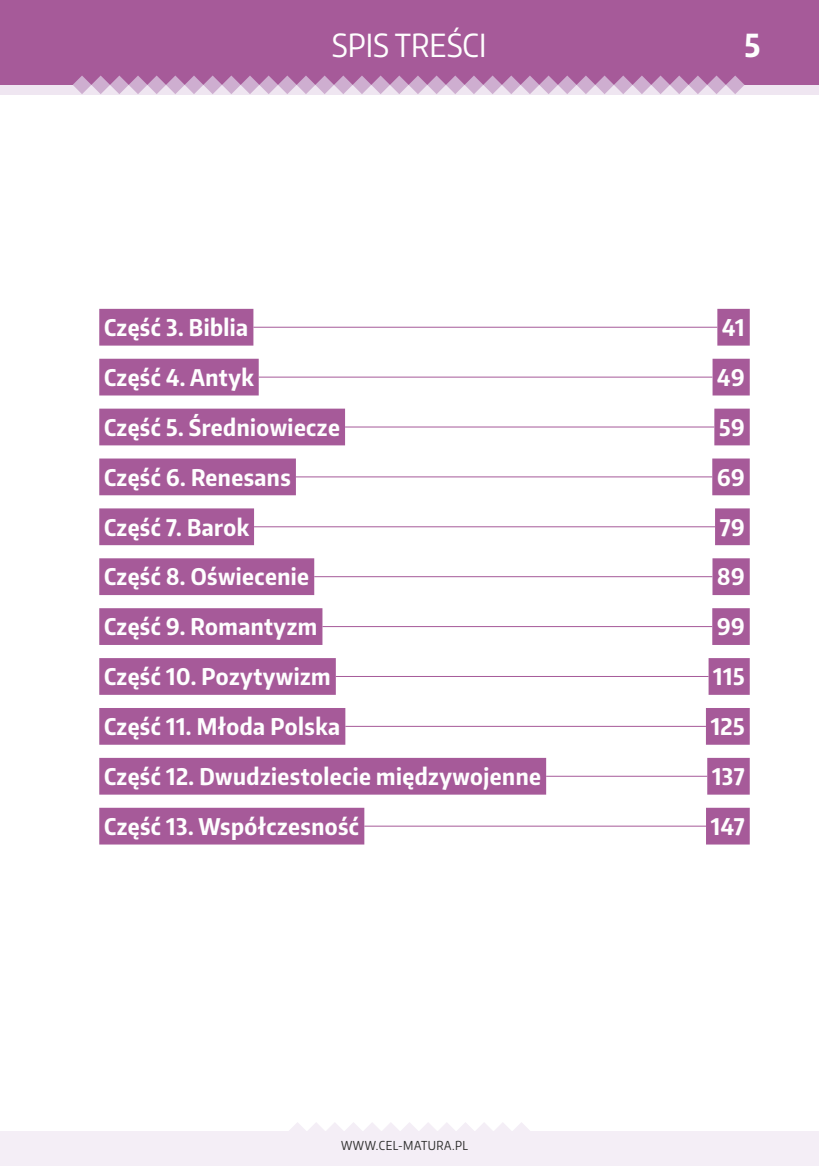
<style>
.page{position:relative;width:819px;height:1166px;background:#fff}
.page>*{position:absolute;margin:0;border:0;box-sizing:border-box;transform-origin:0 0}
.t1{font:31.5px "Encode Sans Condensed";color:#fefefe}
.t2{font:700 31.5px "Encode Sans Condensed";color:#fefefe}
.t3{font:700 22.75px "Encode Sans Condensed";letter-spacing:.02em;color:#fefefe}
.t4{font:12.25px "Encode Sans Condensed";letter-spacing:.04em;color:#2e2e2d}
</style>
<div class="page">
<div style="left:0;top:85px;width:819px;height:9px;background:#efe6f1"></div>
<div style="left:0;top:0;width:819px;height:85px;background:#a65a99"></div>
<div style="left:0;top:1131px;width:819px;height:35px;background:#f4eef6"></div>
<svg style="left:289px;top:1122px;width:241px;height:9px"></svg>
<svg style="left:73px;top:76px;width:671px;height:18px"></svg>
<div style="left:99px;top:309px;width:154px;height:37px;background:#a65a99"></div>
<hr style="left:253px;top:327px;width:464px;height:1px;background:#a65a99">
<div style="left:717px;top:309px;width:32px;height:37px;background:#a65a99"></div>
<div style="left:99px;top:359px;width:160px;height:36px;background:#a65a99"></div>
<hr style="left:259px;top:377px;width:453px;height:1px;background:#a65a99">
<div style="left:712px;top:359px;width:37px;height:36px;background:#a65a99"></div>
<div style="left:99px;top:409px;width:246px;height:36px;background:#a65a99"></div>
<hr style="left:345px;top:426px;width:369px;height:1px;background:#a65a99">
<div style="left:714px;top:409px;width:35px;height:36px;background:#a65a99"></div>
<div style="left:99px;top:458px;width:197px;height:37px;background:#a65a99"></div>
<hr style="left:296px;top:476px;width:416px;height:1px;background:#a65a99">
<div style="left:712px;top:458px;width:37px;height:37px;background:#a65a99"></div>
<div style="left:99px;top:508px;width:155px;height:37px;background:#a65a99"></div>
<hr style="left:254px;top:526px;width:461px;height:1px;background:#a65a99">
<div style="left:715px;top:508px;width:34px;height:37px;background:#a65a99"></div>
<div style="left:99px;top:558px;width:215px;height:37px;background:#a65a99"></div>
<hr style="left:314px;top:576px;width:398px;height:1px;background:#a65a99">
<div style="left:712px;top:558px;width:37px;height:37px;background:#a65a99"></div>
<div style="left:99px;top:608px;width:223px;height:37px;background:#a65a99"></div>
<hr style="left:322px;top:626px;width:390px;height:1px;background:#a65a99">
<div style="left:712px;top:608px;width:37px;height:37px;background:#a65a99"></div>
<div style="left:99px;top:658px;width:237px;height:37px;background:#a65a99"></div>
<hr style="left:336px;top:676px;width:372px;height:1px;background:#a65a99">
<div style="left:708px;top:658px;width:41px;height:37px;background:#a65a99"></div>
<div style="left:99px;top:708px;width:246px;height:37px;background:#a65a99"></div>
<hr style="left:345px;top:726px;width:361px;height:1px;background:#a65a99">
<div style="left:706px;top:708px;width:43px;height:37px;background:#a65a99"></div>
<div style="left:99px;top:758px;width:447px;height:36px;background:#a65a99"></div>
<hr style="left:546px;top:776px;width:161px;height:1px;background:#a65a99">
<div style="left:707px;top:758px;width:42px;height:36px;background:#a65a99"></div>
<div style="left:99px;top:808px;width:265px;height:36px;background:#a65a99"></div>
<hr style="left:364px;top:826px;width:342px;height:1px;background:#a65a99">
<div style="left:706px;top:808px;width:43px;height:36px;background:#a65a99"></div>
<h1 class="t1" style="left:332px;top:24px;width:156px">SPIS TREŚCI</h1>
<h1 class="t2" style="left:744px;top:24px;width:17px">5</h1>
<p class="t3" style="left:104px;top:312px;width:146px">Część 3. Biblia</p>
<p class="t3" style="left:722px;top:312px;width:24px">41</p>
<p class="t3" style="left:104px;top:362px;width:151px">Część 4. Antyk</p>
<p class="t3" style="left:717px;top:362px;width:29px">49</p>
<p class="t3" style="left:104px;top:412px;width:237px">Część 5. Średniowiecze</p>
<p class="t3" style="left:719px;top:412px;width:27px">59</p>
<p class="t3" style="left:104px;top:462px;width:188px">Część 6. Renesans</p>
<p class="t3" style="left:717px;top:462px;width:29px">69</p>
<p class="t3" style="left:104px;top:512px;width:147px">Część 7. Barok</p>
<p class="t3" style="left:719px;top:512px;width:26px">79</p>
<p class="t3" style="left:104px;top:562px;width:206px">Część 8. Oświecenie</p>
<p class="t3" style="left:717px;top:562px;width:29px">89</p>
<p class="t3" style="left:104px;top:612px;width:215px">Część 9. Romantyzm</p>
<p class="t3" style="left:717px;top:612px;width:29px">99</p>
<p class="t3" style="left:104px;top:662px;width:228px">Część 10. Pozytywizm</p>
<p class="t3" style="left:713px;top:662px;width:33px">115</p>
<p class="t3" style="left:104px;top:712px;width:237px">Część 11. Młoda Polska</p>
<p class="t3" style="left:710px;top:712px;width:35px">125</p>
<p class="t3" style="left:104px;top:761px;width:438px">Część 12. Dwudziestolecie międzywojenne</p>
<p class="t3" style="left:712px;top:761px;width:34px">137</p>
<p class="t3" style="left:104px;top:811px;width:256px">Część 13. Współczesność</p>
<p class="t3" style="left:710px;top:811px;width:35px">147</p>
<p class="t4" style="left:341px;top:1137px;width:128px">WWW.CEL-MATURA.PL</p>
</div>
